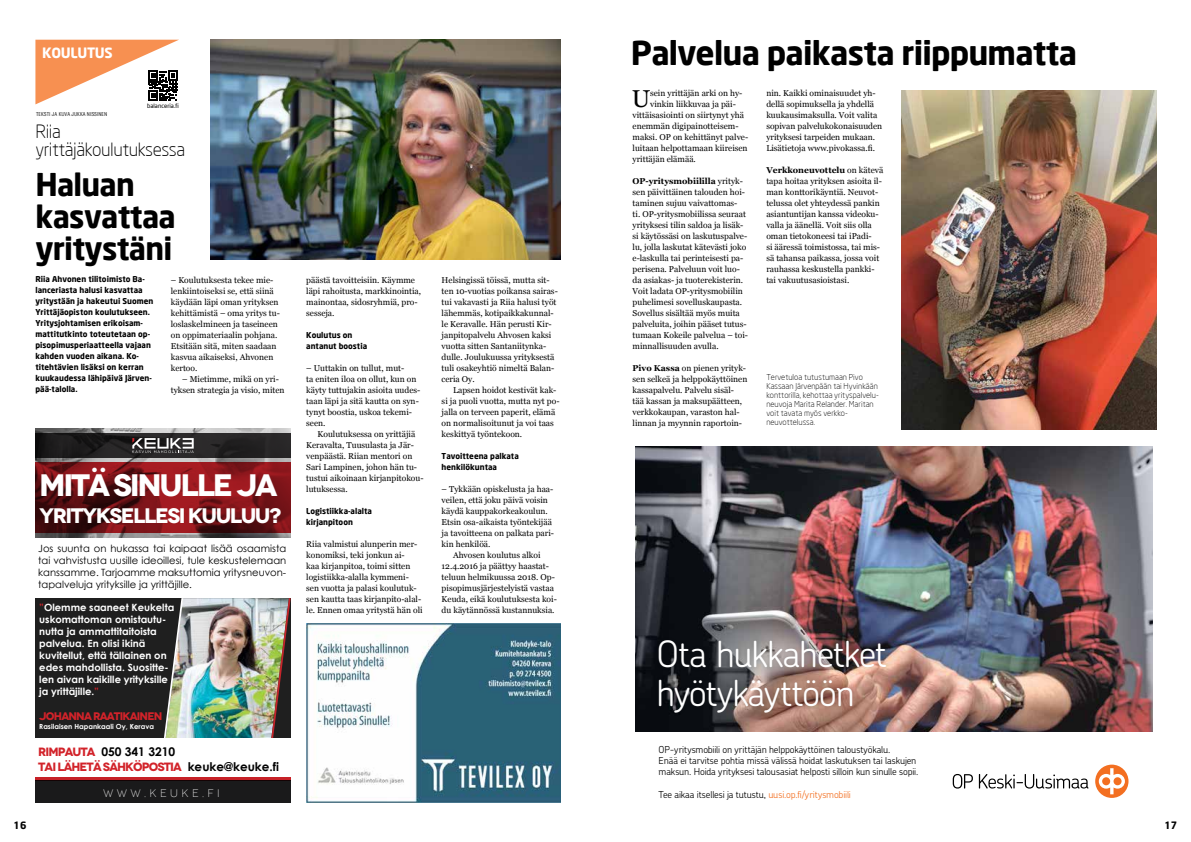
<style>
.page{position:relative;width:1191px;height:842px;background:#fff}
.page>*{position:absolute;margin:0;border:0;box-sizing:border-box;transform-origin:0 0}
.t1{font:300 36.3px/38.4px "OP Chevin Pro";letter-spacing:-.03em;color:#fff}
.t2{font:700 32.7px "Neo Sans";letter-spacing:-.025em;color:#000}
.t3{font:700 31px "Novecentowide";letter-spacing:-.075em;color:#fff}
.t4{font:700 30.8px/32.1px "Neo Sans";letter-spacing:-.025em;color:#000}
.t5{font:24.4px "Georgia";color:#000}
.t6{font:700 21px "Novecentowide";letter-spacing:-.075em;color:#fff}
.t7{font:300 18px/18px "Neo Sans";letter-spacing:-.025em;color:#000}
.t8{font:700 14px "Neo Sans";letter-spacing:-.025em;color:#fff}
.t9{font:700 12px "Novecentowide";letter-spacing:-.075em;color:#d2232a}
.t10{font:700 12px "Century Gothic";color:#000}
.t11{font:700 11px "Novecentowide";letter-spacing:-.075em;color:#d2232a}
.t12{font:300 11px "Novecentowide";letter-spacing:.3em;color:#fff}
.t13{font:700 10px/12px "Century Gothic";color:#fff}
.t14{font:10px/12px "Century Gothic";color:#000;text-align:justify}
.t15{font:700 10px "Neo Sans";color:#000}
.t16{font:300 9.6px/11.4px "OP Chevin Pro";letter-spacing:-.015em;color:#000}
.t17{font:8.5px/11px "Georgia";color:#000}
.t18{font:700 8px/11px "Neo Sans";color:#000}
.t19{font:300 8px/9px "Neo Sans";color:#000}
.t20{font:700 7px "Century Gothic";color:#fff}
.t21{font:6px "Bulldog Std";color:#000}
.t22{font:6px "Neo Sans";color:#000}
.s1{color:#d2232a}
.s2{font-family:"Novecentowide";color:#d2232a}
.s3{font-family:"Century Gothic";color:#000}
.s4{font-weight:700}
.s5{color:#f36f21}
</style>
<div class="page">
<img style="left:306px;top:624px;width:254px;height:178px">
<div style="left:35px;top:598px;width:256px;height:141px;background:#1f1f1f"></div>
<svg style="left:35px;top:777px;width:256px;height:4px"></svg>
<div style="left:35px;top:781px;width:256px;height:21px;background:#1a1a1b"></div>
<img style="left:35px;top:428px;width:256px;height:109px">
<svg style="left:35px;top:462px;width:256px;height:70px;background:#731217"></svg>
<svg style="left:35px;top:433px;width:256px;height:25px;background:#212021"></svg>
<svg style="left:132px;top:438px;width:62px;height:15px"></svg>
<img style="left:183px;top:598px;width:88px;height:141px">
<svg style="left:164px;top:598px;width:19px;height:141px"></svg>
<img style="left:271px;top:598px;width:20px;height:141px">
<img style="left:636px;top:446px;width:516px;height:286px">
<div style="left:654px;top:636px;width:236px;height:80px;background:#000;opacity:.17"></div>
<div style="left:1095px;top:765px;width:33px;height:33px;background:#f36f21;border-radius:50%"></div>
<svg style="left:1098px;top:768px;width:27px;height:26px"></svg>
<svg style="left:952px;top:774px;width:21px;height:14px"></svg>
<svg style="left:979px;top:774px;width:109px;height:14px"></svg>
<img style="left:901px;top:90px;width:256px;height:340px">
<img style="left:211px;top:40px;width:349px;height:220px">
<svg style="left:35px;top:40px;width:143px;height:64px"></svg>
<h3 class="t8" style="left:42px;top:44px;width:72px">KOULUTUS</h3>
<p class="t21" style="left:36px;top:111px;width:73px">TEKSTI JA KUVA JUKKA NISSINEN</p>
<p class="t22" style="left:147px;top:102px;width:33px">balanceria.fi</p>
<h3 class="t7" style="left:35px;top:122px;width:151px">Riia yrittäjäkoulutuksessa</h3>
<h3 class="t4" style="left:35px;top:168px;width:142px">Haluan kasvattaa yritystäni</h3>
<p class="t17" style="left:171px;top:274px;width:111px">– Koulutuksesta tekee mie&shy;lenkiintoiseksi se, että siinä käydään läpi oman yrityksen kehittämistä – oma yritys tu&shy;loslaskelmineen ja taseineen on oppimateriaalin pohjana.<br>Etsitään sitä, miten saadaan kasvua aikaiseksi, Ahvonen kertoo.</p>
<p class="t17" style="left:171px;top:373px;width:115px;text-indent:11px">– Mietimme, mikä on yri&shy;tyksen strategia ja visio, miten</p>
<p class="t18" style="left:35px;top:274px;width:119px">Riia Ahvonen tilitoimisto Ba&shy;lanceriasta halusi kasvattaa yritystään ja hakeutui Suomen<br>Yrittäjäopiston koulutukseen.<br>Yritysjohtamisen erikoisam&shy;mattitutkinto toteutetaan op&shy;pisopimusperiaatteella vajaan kahden vuoden aikana. Ko&shy;titehtävien lisäksi on kerran kuukaudessa lähipäivä Järven&shy;pää-talolla.</p>
<h3 class="t3" style="left:39px;top:466px;width:240px">MITÄ SINULLE JA</h3>
<h3 class="t6" style="left:39px;top:502px;width:244px">YRITYKSELLESI KUULUU?</h3>
<p class="t14" style="left:38px;top:543px;width:250px">Jos suunta on hukassa tai kaipaat lisää osaamista tai vahvistusta uusille ideoillesi, tule keskustelemaan kanssamme. Tarjoamme maksuttomia yritysneuvon&shy;tapalveluja yrityksille ja yrittäjille.</p>
<p class="t13" style="left:39px;top:601px;width:136px"><span class="s1">”</span>Olemme saaneet Keukelta uskomattoman omistautu&shy;nutta ja ammattitaitoista palvelua. En olisi ikinä kuvitellut, että tällainen on edes mahdollista. Suositte&shy;len aivan kaikille yrityksille ja yrittäjille.<span class="s1">”</span></p>
<p class="t11" style="left:39px;top:710px;width:125px">JOHANNA RAATIKAINEN</p>
<p class="t20" style="left:39px;top:721px;width:116px">Rasilaisen Hapankaali Oy, Kerava</p>
<h3 class="t10" style="left:38px;top:743px;width:139px"><span class="s2">RIMPAUTA</span> 050 341 3210</h3>
<h3 class="t9" style="left:38px;top:759px;width:242px">TAI LÄHETÄ SÄHKÖPOSTIA <span class="s3">keuke@keuke.fi</span></h3>
<p class="t12" style="left:103px;top:787px;width:118px">WWW.KEUKE.FI</p>
<p class="t17" style="left:306px;top:274px;width:116px">päästä tavoitteisiin. Käymme läpi rahoitusta, markkinointia, mainontaa, sidosryhmiä, pro&shy;sesseja.</p>
<p class="t18" style="left:306px;top:329px;width:62px">Koulutus on antanut boostia</p>
<p class="t17" style="left:306px;top:362px;width:116px">– Uuttakin on tullut, mut-<br>ta eniten iloa on ollut, kun on käyty tuttujakin asioita uudes&shy;taan läpi ja sitä kautta on syn&shy;tynyt boostia, uskoa tekemi&shy;seen.</p>
<p class="t17" style="left:306px;top:428px;width:119px;text-indent:11px">Koulutuksessa on yrittäjiä<br>Keravalta, Tuusulasta ja Jär&shy;venpäästä. Riian mentori on<br>Sari Lampinen, johon hän tu&shy;tustui aikoinaan kirjanpitokou&shy;lutuksessa.</p>
<p class="t18" style="left:306px;top:505px;width:67px">Logistiikka-alalta kirjanpitoon</p>
<p class="t17" style="left:306px;top:538px;width:118px">Riia valmistui alunperin mer&shy;konomiksi, teki jonkun ai-<br>kaa kirjanpitoa, toimi sitten logistiikka-alalla kymmeni&shy;sen vuotta ja palasi koulutuk&shy;sen kautta taas kirjanpito-alal&shy;le. Ennen omaa yritystä hän oli</p>
<p class="t17" style="left:441px;top:274px;width:118px">Helsingissä töissä, mutta sit&shy;ten 10-vuotias poikansa sairas&shy;tui vakavasti ja Riia halusi työt lähemmäs, kotipaikkakunnal&shy;le Keravalle. Hän perusti Kir&shy;janpitopalvelu Ahvosen kaksi vuotta sitten Santaniitynka&shy;dulle. Joulukuussa yrityksestä tuli osakeyhtiö nimeltä Balan&shy;ceria Oy.</p>
<p class="t17" style="left:441px;top:384px;width:119px;text-indent:11px">Lapsen hoidot kestivät kak&shy;si ja puoli vuotta, mutta nyt po&shy;jalla on terveen paperit, elämä on normalisoitunut ja voi taas keskittyä työntekoon.</p>
<p class="t18" style="left:441px;top:450px;width:79px">Tavoitteena palkata henkilökuntaa</p>
<p class="t17" style="left:441px;top:483px;width:113px">– Tykkään opiskelusta ja haa-</p>
<p class="t17" style="left:441px;top:494px;width:108px">veilen, että joku päivä voisin</p>
<p class="t17" style="left:441px;top:505px;width:108px">käydä kauppakorkeakoulun.</p>
<p class="t17" style="left:441px;top:516px;width:112px">Etsin osa-aikaista työntekijää</p>
<p class="t17" style="left:441px;top:527px;width:114px">ja tavoitteena on palkata pari-</p>
<p class="t17" style="left:441px;top:538px;width:50px">kin henkilöä.</p>
<p class="t17" style="left:453px;top:549px;width:89px">Ahvosen koulutus alkoi</p>
<p class="t17" style="left:441px;top:560px;width:109px">12.4.2016 ja päättyy haastat-</p>
<p class="t17" style="left:441px;top:571px;width:115px">teluun helmikuussa 2018. Op-</p>
<p class="t17" style="left:441px;top:582px;width:114px">pisopimusjärjestelyistä vastaa</p>
<p class="t17" style="left:441px;top:593px;width:117px">Keuda, eikä koulutuksesta koi-</p>
<p class="t17" style="left:441px;top:604px;width:114px">du käytännössä kustannuksia.</p>
<h2 class="t2" style="left:631px;top:32px;width:448px">Palvelua paikasta riippumatta</h2>
<p class="t17" style="left:766px;top:88px;width:117px">nin. Kaikki ominaisuudet yh&shy;dellä sopimuksella ja yhdellä kuukausimaksulla. Voit valita sopivan palvelukokonaisuuden yrityksesi tarpeiden mukaan.<br>Lisätietoja www.pivokassa.fi.</p>
<p class="t17" style="left:766px;top:165px;width:118px"><span class="s4">Verkkoneuvottelu</span> on kätevä tapa hoitaa yrityksen asioita il&shy;man konttorikäyntiä. Neuvot&shy;telussa olet yhteydessä pankin asiantuntijan kanssa videoku&shy;valla ja äänellä. Voit siis olla oman tietokoneesi tai iPadi-<br>si ääressä toimistossa, tai mis&shy;sä tahansa paikassa, jossa voit rauhassa keskustella pankki&shy;tai vakuutusasioistasi.</p>
<h3 class="t5" style="left:631px;top:81px;width:20px">U</h3>
<p class="t17" style="left:650px;top:88px;width:94px">sein yrittäjän arki on hy-</p>
<p class="t17" style="left:650px;top:99px;width:87px">vinkin liikkuvaa ja päi-</p>
<p class="t17" style="left:632px;top:110px;width:113px">vittäisasiointi on siirtynyt yhä</p>
<p class="t17" style="left:632px;top:121px;width:107px">enemmän digipainotteisem-</p>
<p class="t17" style="left:632px;top:132px;width:117px">maksi. OP on kehittänyt palve-</p>
<p class="t17" style="left:632px;top:143px;width:116px">luitaan helpottamaan kiireisen</p>
<p class="t17" style="left:632px;top:154px;width:65px">yrittäjän elämää.</p>
<p class="t17" style="left:632px;top:176px;width:117px"><span class="s4">OP-yritysmobiililla</span> yrityk&shy;sen päivittäinen talouden hoi&shy;taminen sujuu vaivattomas-<br>ti. OP-yritysmobiilissa seuraat yrityksesi tilin saldoa ja lisäk&shy;si käytössäsi on laskutuspalve&shy;lu, jolla laskutat kätevästi joko e-laskulla tai perinteisesti pa&shy;perisena. Palveluun voit luo&shy;da asiakas- ja tuoterekisterin.<br>Voit ladata OP-yritysmobiilin puhelimesi sovelluskaupasta.<br>Sovellus sisältää myös muita palveluita, joihin pääset tutus&shy;tumaan Kokeile palvelua – toi&shy;minnallisuuden avulla.</p>
<p class="t17" style="left:632px;top:363px;width:116px"><span class="s4">Pivo Kassa</span> on pienen yrityk&shy;sen selkeä ja helppokäyttöinen kassapalvelu. Palvelu sisäl&shy;tää kassan ja maksupäätteen, verkkokaupan, varaston hal&shy;linnan ja myynnin raportoin-</p>
<p class="t19" style="left:766px;top:373px;width:114px">Tervetuloa tutustumaan Pivo<br>Kassaan Järvenpään tai Hyvinkään konttorilla, kehottaa yrityspalvelu&shy;neuvoja Marita Relander. Maritan voit tavata myös verkko&shy;neuvottelussa.</p>
<h1 class="t1" style="left:656px;top:634px;width:232px">Ota hukkahetket hyötykäyttöön</h1>
<p class="t16" style="left:658px;top:743px;width:261px">OP-yritysmobiili on yrittäjän helppokäyttöinen taloustyökalu.<br>Enää ei tarvitse pohtia missä välissä hoidat laskutuksen tai laskujen maksun. Hoida yrityksesi talousasiat helposti silloin kun sinulle sopii.</p>
<p class="t16" style="left:658px;top:789px;width:194px">Tee aikaa itsellesi ja tutustu, <span class="s5">uusi.op.fi/yritysmobiili</span></p>
<p class="t15" style="left:14px;top:819px;width:14px">16</p>
<p class="t15" style="left:1164px;top:819px;width:14px">17</p>
</div>
